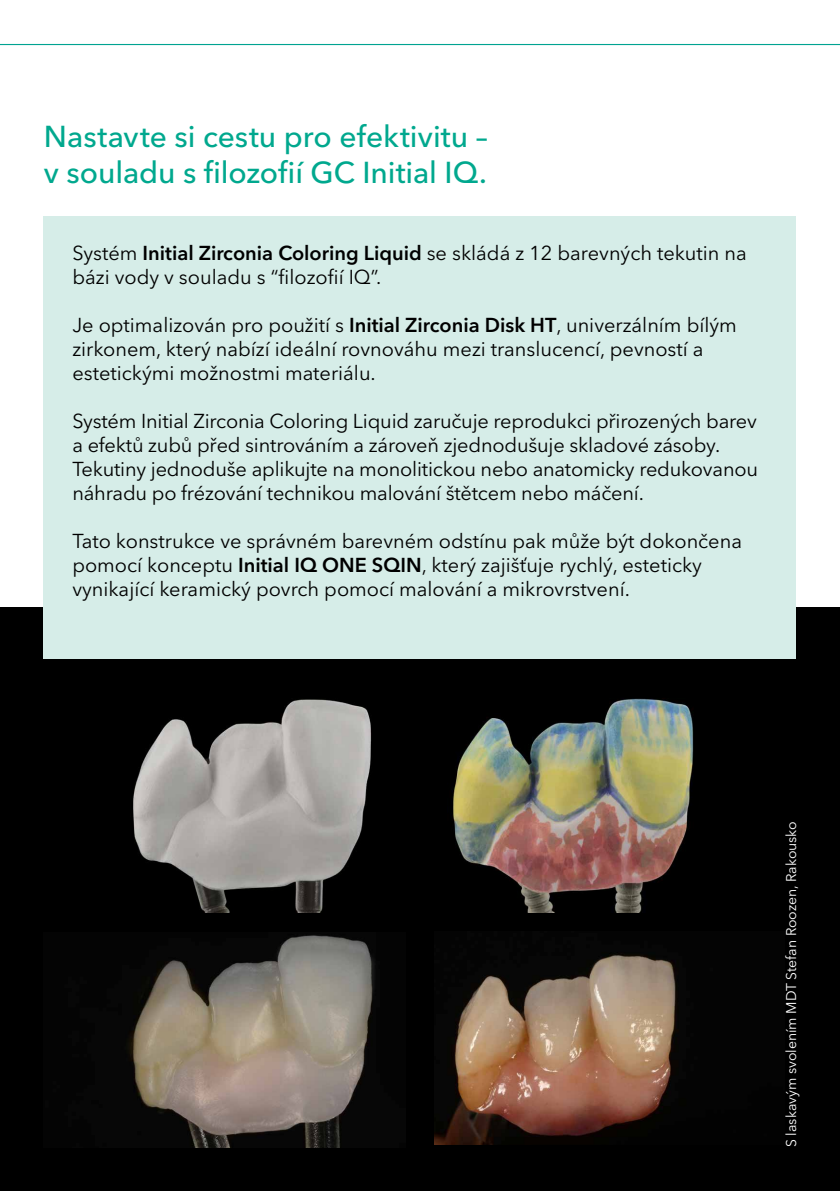
<style>
.page{position:relative;width:840px;height:1191px;background:#fff}
.page>*{position:absolute;margin:0;border:0;box-sizing:border-box;transform-origin:0 0}
.t1{font:500 30px/36px "Avenir Next Cyr";color:#00a88e}
.t2{font:20px/24px "Avenir Next Cyr";color:#000}
.t3{font:14px "Avenir Next Cyr";color:#fff}
.s1{font-weight:600}
</style>
<div class="page">
<svg style="left:0;top:43px;width:839px;height:3px"></svg>
<div style="left:0;top:608px;width:839px;height:583px;background:#000"></div>
<img style="left:133px;top:699px;width:238px;height:213px">
<img style="left:453px;top:698px;width:241px;height:214px">
<img style="left:125px;top:935px;width:251px;height:212px">
<img style="left:434px;top:953px;width:245px;height:191px">
<div style="left:44px;top:216px;width:751px;height:443px;background:#d6ede8"></div>
<h1 class="t1" style="left:44px;top:119px;width:445px">Nastavte si cestu pro efektivitu – v souladu s filozofií GC Initial IQ.</h1>
<p class="t2" style="left:72px;top:241px;width:675px">Systém <span class="s1">Initial Zirconia Coloring Liquid</span> se skládá z 12 barevných tekutin na bázi vody v souladu s “filozofií IQ”.</p>
<p class="t2" style="left:72px;top:313px;width:665px">Je optimalizován pro použití s <span class="s1">Initial Zirconia Disk HT</span>, univerzálním bílým zirkonem, který nabízí ideální rovnováhu mezi translucencí, pevností a estetickými možnostmi materiálu.</p>
<p class="t2" style="left:72px;top:409px;width:686px">Systém Initial Zirconia Coloring Liquid zaručuje reprodukci přirozených barev a efektů zubů před sintrováním a zároveň zjednodušuje skladové zásoby.<br>Tekutiny jednoduše aplikujte na monolitickou nebo anatomicky redukovanou náhradu po frézování technikou malování štětcem nebo máčení.</p>
<p class="t2" style="left:72px;top:529px;width:670px">Tato konstrukce ve správném barevném odstínu pak může být dokončena pomocí konceptu <span class="s1">Initial IQ ONE SQIN</span>, který zajišťuje rychlý, esteticky vynikající keramický povrch pomocí malování a mikrovrstvení.</p>
<p class="t3" style="left:782px;top:1147px;width:327px;rotate:-90deg">S laskavým svolením MDT Stefan Roozen, Rakousko</p>
</div>
